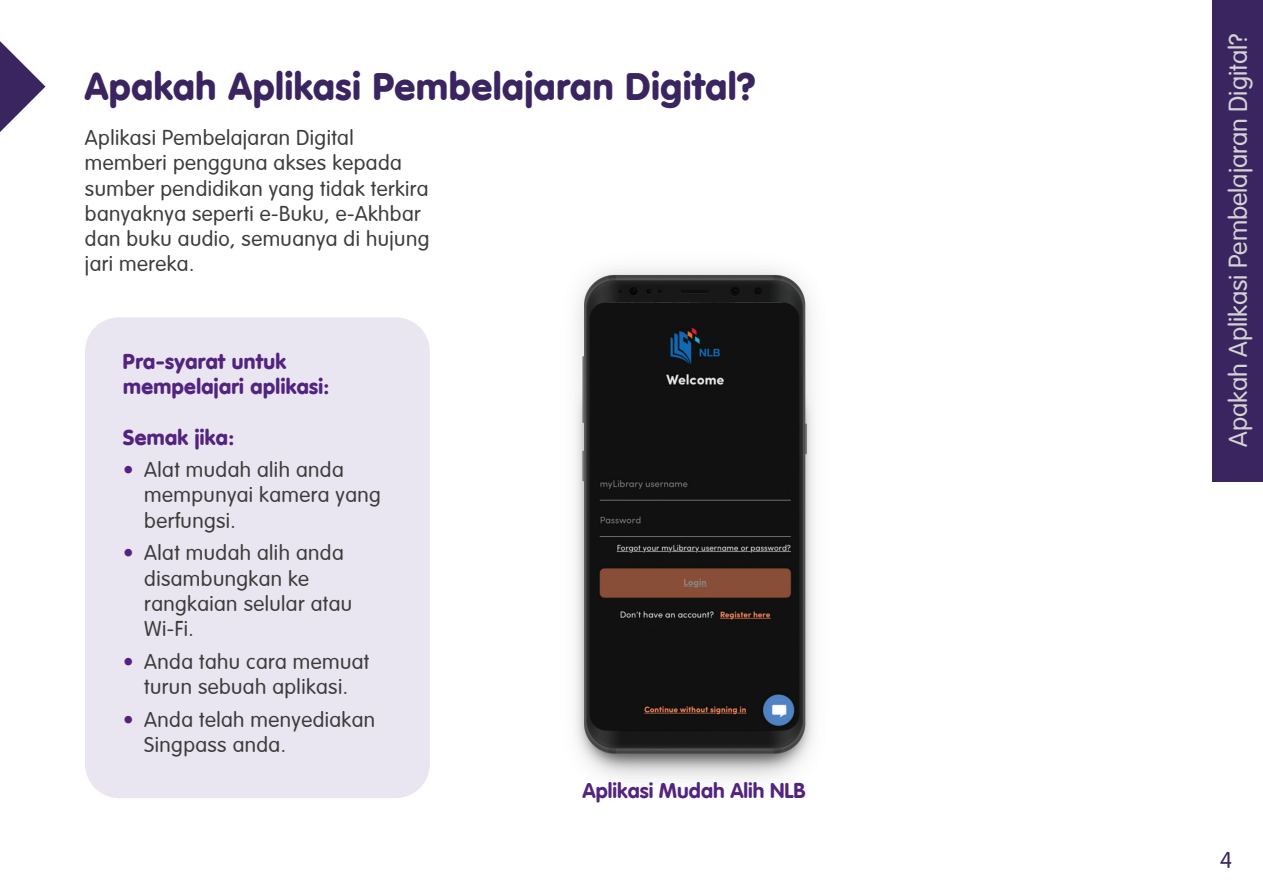
<style>
.page{position:relative;width:1263px;height:893px;background:#fff}
.page>*{position:absolute;margin:0;border:0;box-sizing:border-box;transform-origin:0 0}
.t1{font:900 37.5px "VAG Rounded Black S Si";letter-spacing:.025em;color:#3a2560}
.t2{font:300 25.5px "VAG Rounded";color:#d4d3d4}
.t3{font:300 22.5px "VAG Rounded";color:#3a2560}
.t4{font:300 21px/25.2px "VAG Rounded";letter-spacing:.02em;color:#3c3c3b}
.t5{font:900 21px/25.2px "VAG Rounded Black S Si";letter-spacing:.02em;color:#52247f}
.t6{font:21px "VAG Rounded Bold";color:#52247f}
.s1{color:#52247f}
</style>
<div class="page">
<svg style="left:0;top:41px;width:45px;height:91px"></svg>
<div style="left:1213px;top:0;width:50px;height:481px;background:#3a2560"></div>
<img style="left:575px;top:268px;width:239px;height:511px">
<img style="left:590px;top:302px;width:209px;height:428px">
<div style="left:85px;top:317px;width:345px;height:481px;background:#eae6f1;border-radius:34px"></div>
<h1 class="t1" style="left:85px;top:64px;width:672px">Apakah Aplikasi Pembelajaran Digital?</h1>
<p class="t4" style="left:85px;top:125px;width:346px">Aplikasi Pembelajaran Digital memberi pengguna akses kepada sumber pendidikan yang tidak terkira banyaknya seperti e-Buku, e-Akhbar dan buku audio, semuanya di hujung jari mereka.</p>
<p class="t5" style="left:123px;top:348px;width:208px">Pra-syarat untuk mempelajari aplikasi:</p>
<p class="t5" style="left:123px;top:424px;width:113px">Semak jika:</p>
<p class="t4" style="left:144px;top:457px;width:238px;text-indent:-21px"><span class="s1">•</span> Alat mudah alih anda mempunyai kamera yang berfungsi.</p>
<p class="t4" style="left:144px;top:540px;width:209px;text-indent:-21px"><span class="s1">•</span> Alat mudah alih anda disambungkan ke rangkaian selular atau<br>Wi-Fi.</p>
<p class="t4" style="left:123px;top:649px;width:248px;text-align:center"><span class="s1">•</span> Anda tahu cara memuat turun sebuah aplikasi.</p>
<p class="t4" style="left:144px;top:706px;width:232px;text-indent:-21px"><span class="s1">•</span> Anda telah menyediakan<br>Singpass anda.</p>
<p class="t6" style="left:583px;top:779px;width:224px">Aplikasi Mudah Alih NLB</p>
<p class="t2" style="left:1224px;top:447px;width:415px;rotate:-90deg">Apakah Aplikasi Pembelajaran Digital?</p>
<p class="t3" style="left:1220px;top:847px;width:14px">4</p>
</div>
